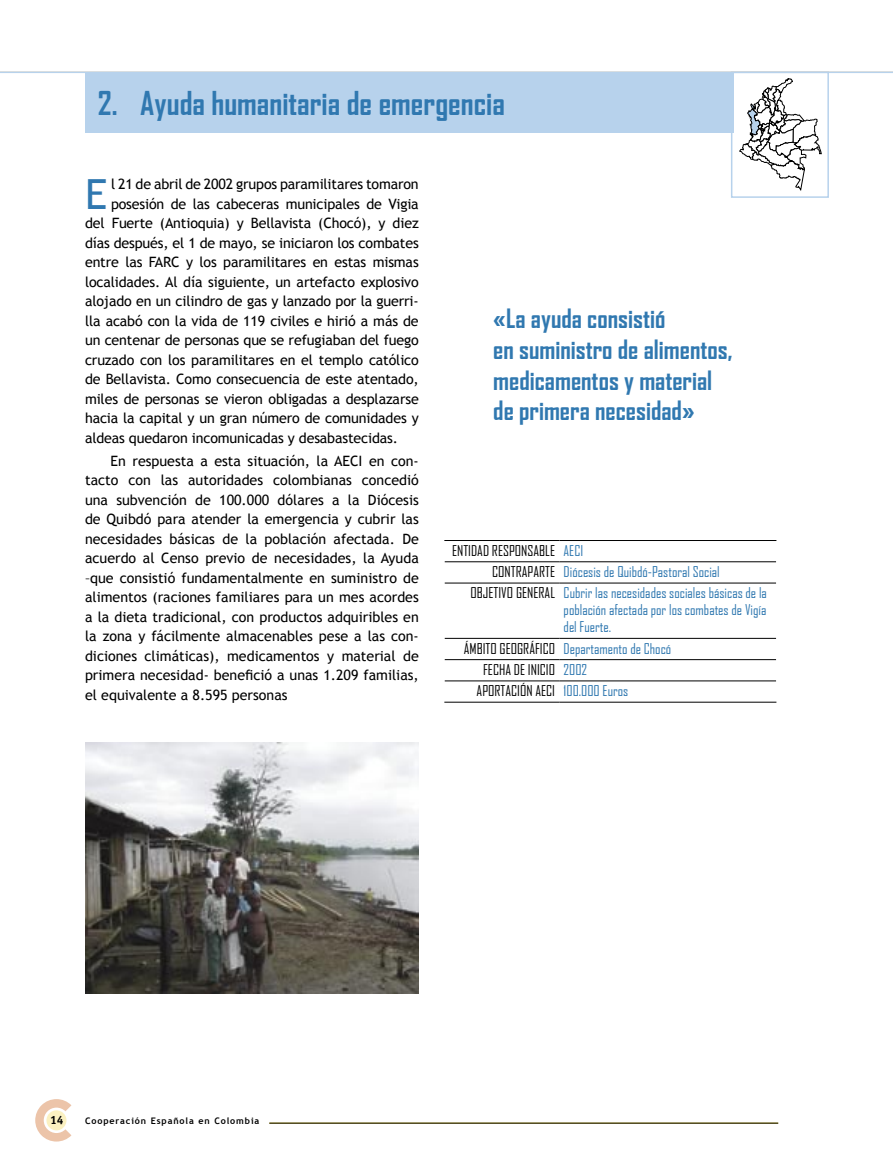
<style>
.page{position:relative;width:893px;height:1170px;background:#fff}
.page>*{position:absolute;margin:0;border:0;box-sizing:border-box;transform-origin:0 0}
.t1{font:41.55px "Trebuchet MS";color:#3078b0}
.t2{font:700 31.5px "Agency FB";color:#3078b0}
.t3{font:700 25.5px/30.6px "Agency FB";color:#3078b0}
.t4{font:14.25px/19.5px "Trebuchet MS";letter-spacing:-.01em;color:#000;text-align:justify}
.t5{font:14.25px/17.1px "Agency FB";color:#3078b0}
.t6{font:14.25px "Agency FB";color:#000}
.t7{font:700 12px "Officina Sans";color:#000}
.t8{font:700 9px "Trebuchet MS";letter-spacing:.1em;color:#000}
.s1{color:#3078b0}
.s2{color:#000}
</style>
<div class="page">
<svg style="left:35px;top:1099px;width:36px;height:42px"></svg>
<div style="left:46px;top:1110px;width:20px;height:20px;background:#fbf1c1;border-radius:50%"></div>
<hr style="left:269px;top:1122px;width:509px;height:1px;background:#000">
<div style="left:731px;top:72px;width:98px;height:126px;border:2px solid #b7d2ec"></div>
<div style="left:85px;top:72px;width:648px;height:61px;background:#b7d2ec"></div>
<hr style="left:559px;top:540px;width:217px;height:1px;background:#000">
<hr style="left:559px;top:561px;width:217px;height:1px;background:#000">
<hr style="left:559px;top:582px;width:217px;height:1px;background:#000">
<hr style="left:559px;top:638px;width:217px;height:1px;background:#000">
<hr style="left:559px;top:659px;width:217px;height:1px;background:#000">
<hr style="left:559px;top:680px;width:217px;height:1px;background:#000">
<hr style="left:559px;top:702px;width:217px;height:1px;background:#000">
<hr style="left:444px;top:540px;width:115px;height:1px;background:#000">
<hr style="left:445px;top:561px;width:114px;height:1px;background:#000">
<hr style="left:445px;top:582px;width:114px;height:1px;background:#000">
<hr style="left:445px;top:638px;width:114px;height:1px;background:#000">
<hr style="left:445px;top:659px;width:114px;height:1px;background:#000">
<hr style="left:445px;top:680px;width:114px;height:1px;background:#000">
<hr style="left:444px;top:702px;width:115px;height:1px;background:#000">
<img style="left:85px;top:742px;width:334px;height:251px">
<svg style="left:739px;top:78px;width:83px;height:113px"></svg>
<hr style="left:0;top:72px;width:893px;height:1px;background:#b7d2ec">
<h2 class="t2" style="left:98px;top:83px;width:409px">2. Ayuda humanitaria de emergencia</h2>
<h1 class="t1" style="left:85px;top:169px;width:24px">E</h1>
<p class="t4" style="left:111px;top:174px;width:309px">l 21 de abril de 2002 grupos paramilitares tomaron</p>
<p class="t4" style="left:111px;top:194px;width:309px">posesión de las cabeceras municipales de Vigia</p>
<p class="t4" style="left:85px;top:213px;width:335px">del Fuerte (Antioquia) y Bellavista (Chocó), y diez</p>
<p class="t4" style="left:85px;top:233px;width:335px">días después, el 1 de mayo, se iniciaron los combates</p>
<p class="t4" style="left:85px;top:252px;width:335px">entre las FARC y los paramilitares en estas mismas</p>
<p class="t4" style="left:85px;top:272px;width:335px">localidades. Al día siguiente, un artefacto explosivo</p>
<p class="t4" style="left:85px;top:291px;width:335px">alojado en un cilindro de gas y lanzado por la guerri-</p>
<p class="t4" style="left:85px;top:311px;width:335px">lla acabó con la vida de 119 civiles e hirió a más de</p>
<p class="t4" style="left:85px;top:330px;width:335px">un centenar de personas que se refugiaban del fuego</p>
<p class="t4" style="left:85px;top:350px;width:335px">cruzado con los paramilitares en el templo católico</p>
<p class="t4" style="left:85px;top:369px;width:335px">de Bellavista. Como consecuencia de este atentado,</p>
<p class="t4" style="left:85px;top:389px;width:335px">miles de personas se vieron obligadas a desplazarse</p>
<p class="t4" style="left:85px;top:408px;width:335px">hacia la capital y un gran número de comunidades y</p>
<p class="t4" style="left:85px;top:428px;width:314px">aldeas quedaron incomunicadas y desabastecidas.</p>
<p class="t4" style="left:85px;top:451px;width:335px;text-indent:26px">En respuesta a esta situación, la AECI en con&shy;tacto con las autoridades colombianas concedió una subvención de 100.000 dólares a la Diócesis de Quibdó para atender la emergencia y cubrir las necesidades básicas de la población afectada. De acuerdo al Censo previo de necesidades, la Ayuda –que consistió fundamentalmente en suministro de alimentos (raciones familiares para un mes acordes a la dieta tradicional, con productos adquiribles en la zona y fácilmente almacenables pese a las con&shy;diciones climáticas), medicamentos y material de primera necesidad- benefició a unas 1.209 familias, el equivalente a 8.595 personas</p>
<h3 class="t3" style="left:493px;top:303px;width:241px">«La ayuda consistió<br>en suministro de alimentos, medicamentos y material de primera necesidad»</h3>
<p class="t6" style="left:452px;top:541px;width:133px">ENTIDAD RESPONSABLE <span class="s1">AECI</span></p>
<p class="t5" style="left:492px;top:562px;width:229px"><span class="s2">CONTRAPARTE</span> Diócesis de Quibdó-Pastoral Social</p>
<p class="t5" style="left:470px;top:584px;width:298px"><span class="s2">OBJETIVO GENERAL</span> Cubrir las necesidades sociales básicas de la</p>
<p class="t5" style="left:564px;top:601px;width:204px">población afectada por los combates de Vigía del Fuerte.</p>
<p class="t5" style="left:464px;top:639px;width:209px"><span class="s2">ÁMBITO GEOGRÁFICO</span> Departamento de Chocó</p>
<p class="t6" style="left:483px;top:660px;width:105px">FECHA DE INICIO <span class="s1">2002</span></p>
<p class="t6" style="left:477px;top:682px;width:153px">APORTACIÓN AECI <span class="s1">100.000 Euros</span></p>
<p class="t7" style="left:50px;top:1112px;width:15px">14</p>
<p class="t8" style="left:85px;top:1114px;width:176px">Cooperación Española en Colombia</p>
</div>
